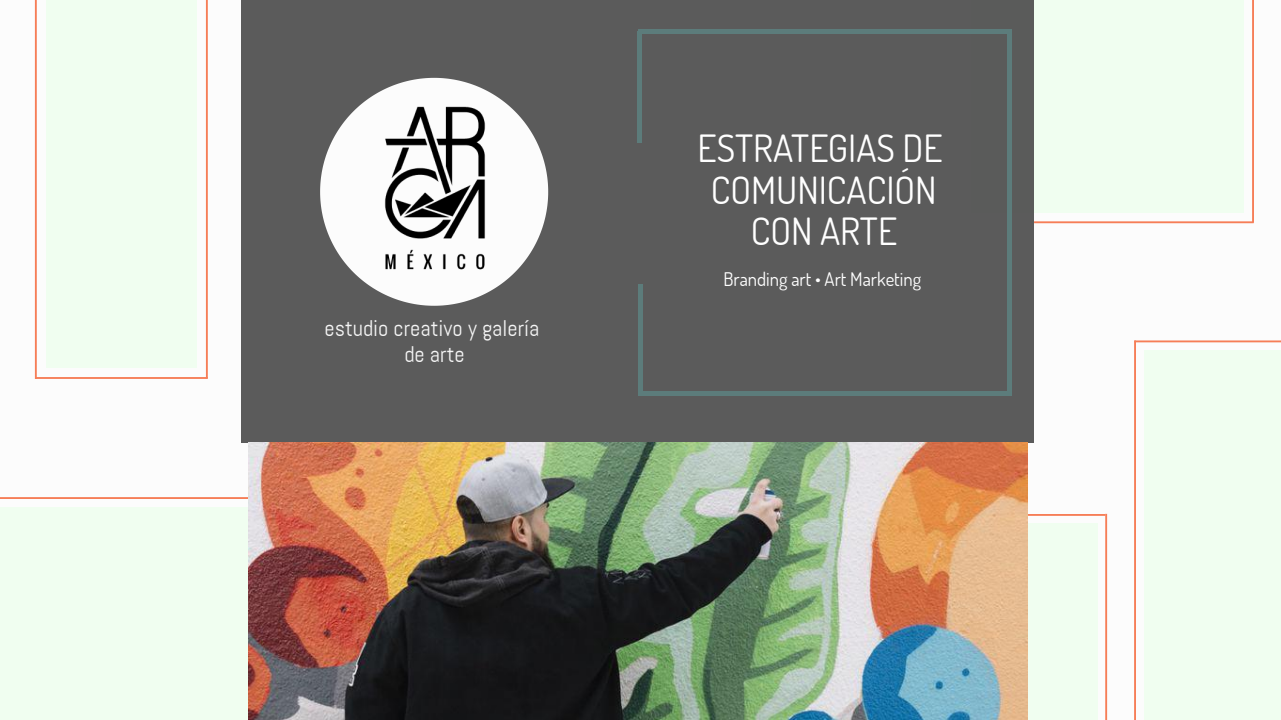
<style>
.page{position:relative;width:1281px;height:720px;background:#fff}
.page>*{position:absolute;margin:0;border:0;box-sizing:border-box;transform-origin:0 0}
.t1{font:37.5px/41.2px "Dosis";color:#fff;text-align:center}
.t2{font:22.5px/26.2px "Abel";color:#f5f5f5;text-align:center}
.t3{font:18.75px "Dosis";color:#fff}
</style>
<div class="page">
<hr style="left:1034px;top:221px;width:218px;height:2px;background:#f67e57">
<hr style="left:1026px;top:514px;width:78px;height:2px;background:#f67e57">
<hr style="left:0;top:497px;width:248px;height:2px;background:#f67e57">
<div style="left:970px;top:0;width:272px;height:213px;background:#f0fff0"></div>
<div style="left:241px;top:0;width:792px;height:443px;background:#5b5b5b"></div>
<div style="left:990px;top:523px;width:106px;height:197px;background:#f0fff0"></div>
<div style="left:0;top:507px;width:270px;height:213px;background:#f0fff0"></div>
<div style="left:46px;top:0;width:150px;height:368px;background:#f0fff0"></div>
<div style="left:1143px;top:350px;width:137px;height:370px;background:#f0fff0"></div>
<svg style="left:320px;top:78px;width:228px;height:228px;fill:#fcfcfc"></svg>
<img style="left:366px;top:99px;width:137px;height:179px">
<div style="left:637px;top:31px;width:5px;height:112px;background:#5c7c7b"></div>
<div style="left:1006px;top:30px;width:5px;height:174px;background:#5c7c7b"></div>
<div style="left:1006px;top:204px;width:5px;height:173px;background:#5c7c7b"></div>
<div style="left:1006px;top:377px;width:5px;height:19px;background:#5c7c7b"></div>
<hr style="left:838px;top:30px;width:173px;height:4px;background:#5c7c7b">
<hr style="left:664px;top:30px;width:174px;height:4px;background:#5c7c7b">
<hr style="left:638px;top:30px;width:26px;height:4px;background:#5c7c7b">
<hr style="left:837px;top:392px;width:174px;height:4px;background:#5c7c7b">
<hr style="left:663px;top:392px;width:174px;height:4px;background:#5c7c7b">
<hr style="left:638px;top:392px;width:25px;height:4px;background:#5c7c7b">
<hr style="left:638px;top:284px;width:4px;height:112px;background:#5c7c7b">
<img style="left:248px;top:443px;width:778px;height:277px">
<hr style="left:36px;top:377px;width:171px;height:2px;background:#f67e57">
<hr style="left:35px;top:0;width:2px;height:378px;background:#f67e57">
<hr style="left:206px;top:0;width:2px;height:377px;background:#f67e57">
<hr style="left:1251px;top:0;width:2px;height:222px;background:#f67e57">
<hr style="left:1104px;top:515px;width:2px;height:205px;background:#f67e57">
<hr style="left:1135px;top:340px;width:145px;height:2px;background:#f67e57">
<hr style="left:1133px;top:341px;width:2px;height:379px;background:#f67e57">
<p class="t2" style="left:324px;top:315px;width:216px">estudio creativo y galería de arte</p>
<p class="t1" style="left:697px;top:127px;width:246px">ESTRATEGIAS DE<br>COMUNICACIÓN<br>CON ARTE</p>
<p class="t3" style="left:723px;top:267px;width:199px">Branding art • Art Marketing</p>
</div>
